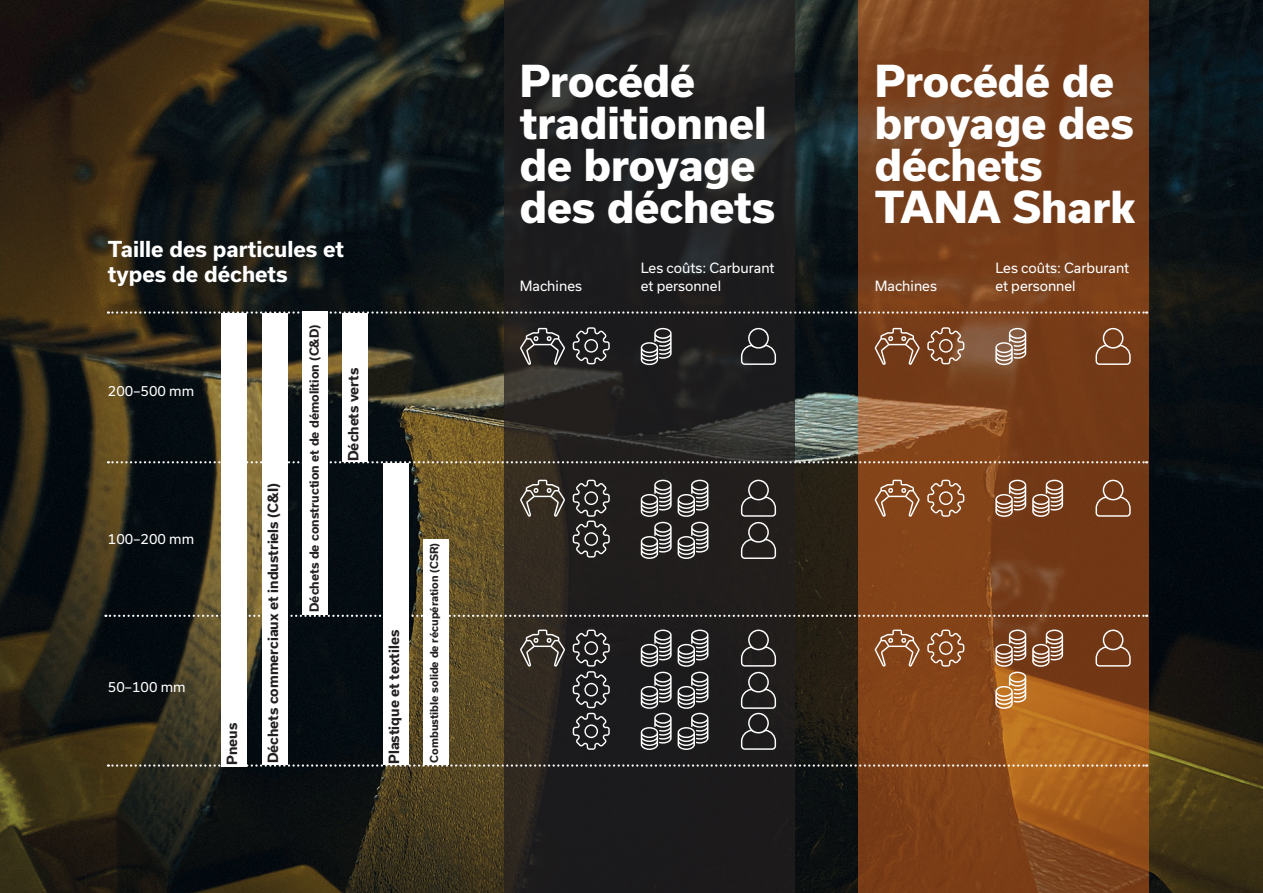
<style>
.page{position:relative;width:1263px;height:893px;background:#fff}
.page>*{position:absolute;margin:0;border:0;box-sizing:border-box;transform-origin:0 0}
.t1{font:800 42px/42px "Usual";color:#fff}
.t2{font:700 21px/25.5px "Usual";color:#fff}
.t3{font:13.5px/18px "Usual";color:#fff}
.t4{font:700 13.5px "Usual";color:#231f20}
.t5{font:700 12px "Usual";color:#231f20}
.t6{font:700 10.5px "Usual";color:#231f20}
</style>
<div class="page">
<img style="left:0;top:0;width:1263px;height:893px">
<svg style="left:504px;top:0;width:291px;height:893px;background:#222020"></svg>
<svg style="left:858px;top:0;width:290px;height:893px;background:#7f441c"></svg>
<div style="left:221px;top:313px;width:26px;height:453px;background:#fff"></div>
<div style="left:262px;top:313px;width:25px;height:452px;background:#fff"></div>
<div style="left:343px;top:313px;width:25px;height:149px;background:#fff"></div>
<div style="left:383px;top:463px;width:25px;height:302px;background:#fff"></div>
<div style="left:423px;top:539px;width:26px;height:226px;background:#fff"></div>
<div style="left:302px;top:312px;width:26px;height:303px;background:#fff"></div>
<svg style="left:108px;top:461px;width:1039px;height:2px"></svg>
<svg style="left:105px;top:615px;width:1042px;height:2px"></svg>
<svg style="left:108px;top:764px;width:1039px;height:3px;background:#807262"></svg>
<svg style="left:108px;top:311px;width:1039px;height:3px;background:#746860"></svg>
<svg style="left:520px;top:630px;width:45px;height:37px;background:#555049"></svg>
<svg style="left:875px;top:630px;width:45px;height:37px;background:#9a6441"></svg>
<svg style="left:520px;top:480px;width:45px;height:37px;background:#595248"></svg>
<svg style="left:875px;top:480px;width:45px;height:37px;background:#9a6542"></svg>
<svg style="left:520px;top:328px;width:45px;height:37px;background:#484646"></svg>
<svg style="left:875px;top:328px;width:45px;height:37px;background:#8d5e41"></svg>
<svg style="left:927px;top:630px;width:37px;height:37px"></svg>
<svg style="left:927px;top:480px;width:37px;height:37px"></svg>
<svg style="left:573px;top:327px;width:37px;height:37px"></svg>
<svg style="left:927px;top:327px;width:37px;height:37px"></svg>
<svg style="left:573px;top:480px;width:37px;height:78px;background:#474544"></svg>
<svg style="left:573px;top:630px;width:37px;height:120px;background:#424143"></svg>
<svg style="left:741px;top:630px;width:35px;height:120px;background:#3f3d3c"></svg>
<svg style="left:1095px;top:630px;width:36px;height:37px"></svg>
<svg style="left:741px;top:480px;width:35px;height:79px;background:#423f3d"></svg>
<svg style="left:1095px;top:480px;width:36px;height:37px"></svg>
<svg style="left:741px;top:328px;width:35px;height:37px"></svg>
<svg style="left:1095px;top:328px;width:36px;height:37px"></svg>
<svg style="left:995px;top:480px;width:31px;height:37px"></svg>
<svg style="left:641px;top:328px;width:31px;height:37px"></svg>
<svg style="left:995px;top:328px;width:31px;height:37px"></svg>
<svg style="left:995px;top:630px;width:31px;height:79px;background:#b5855b"></svg>
<svg style="left:641px;top:480px;width:31px;height:79px;background:#5f5d5c"></svg>
<svg style="left:641px;top:630px;width:31px;height:120px;background:#5b5a5b"></svg>
<svg style="left:1032px;top:630px;width:31px;height:37px"></svg>
<svg style="left:1032px;top:480px;width:31px;height:37px"></svg>
<svg style="left:678px;top:480px;width:30px;height:79px;background:#5f5d5c"></svg>
<svg style="left:678px;top:630px;width:30px;height:120px;background:#5b5a5b"></svg>
<h2 class="t2" style="left:108px;top:236px;width:238px">Taille des particules et types de déchets</h2>
<p class="t3" style="left:108px;top:381px;width:88px">200–500 mm</p>
<p class="t3" style="left:108px;top:530px;width:88px">100–200 mm</p>
<p class="t3" style="left:108px;top:678px;width:79px">50–100 mm</p>
<p class="t4" style="left:224px;top:765px;width:43px;rotate:-90deg">Pneus</p>
<p class="t4" style="left:265px;top:763px;width:282px;rotate:-90deg">Déchets commerciaux et industriels (C&amp;I)</p>
<p class="t5" style="left:307px;top:612px;width:289px;rotate:-90deg">Déchets de construction et de démolition (C&amp;D)</p>
<p class="t4" style="left:346px;top:461px;width:95px;rotate:-90deg">Déchets verts</p>
<p class="t4" style="left:386px;top:764px;width:135px;rotate:-90deg">Plastique et textiles</p>
<p class="t6" style="left:428px;top:762px;width:221px;rotate:-90deg">Combustible solide de récupération (CSR)</p>
<h1 class="t1" style="left:520px;top:60px;width:257px">Procédé traditionnel de broyage des déchets</h1>
<h1 class="t1" style="left:875px;top:60px;width:262px">Procédé de broyage des déchets<br>TANA Shark</h1>
<p class="t3" style="left:641px;top:259px;width:135px">Les coûts: Carburant et personnel</p>
<p class="t3" style="left:520px;top:277px;width:64px">Machines</p>
<p class="t3" style="left:875px;top:277px;width:64px">Machines</p>
<p class="t3" style="left:995px;top:259px;width:135px">Les coûts: Carburant et personnel</p>
</div>
